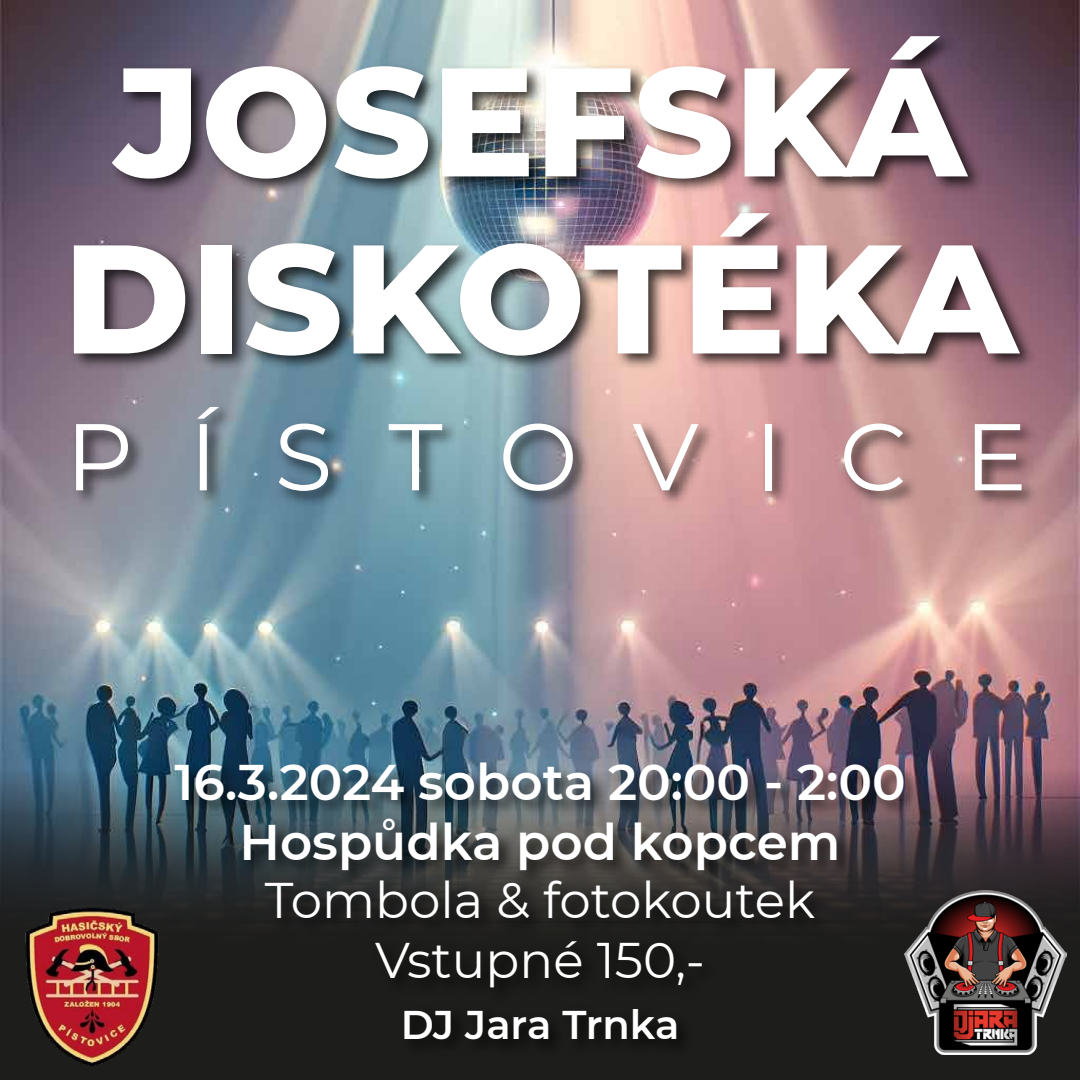
<style>
.page{position:relative;width:1080px;height:1080px;background:#fff}
.page>*{position:absolute;margin:0;border:0;box-sizing:border-box;transform-origin:0 0}
.t1{font:800 154.3px/177px "Montserrat";color:#fff;text-align:center}
.t2{font:94.6px "Montserrat";letter-spacing:.59em;color:#fff}
.t3{font:600 50px/60px "Montserrat";color:#fff;text-align:center}
.t4{font:50px/60px "Montserrat";color:#fff;text-align:center}
.t5{font:600 40px "Montserrat";letter-spacing:-.005em;color:#fff}
</style>
<div class="page">
<img style="left:0;top:0;width:1080px;height:770px">
<img style="left:55px;top:28px;width:988px;height:389px">
<img style="left:57px;top:399px;width:1023px;height:139px">
<svg style="left:0;top:770px;width:1080px;height:310px;background:#2a2b2e"></svg>
<img style="left:166px;top:749px;width:762px;height:147px">
<img style="left:256px;top:867px;width:582px;height:146px">
<div style="left:392px;top:996px;width:310px;height:76px;background:#1c1c1a"></div>
<img style="left:15px;top:907px;width:160px;height:160px">
<img style="left:904px;top:891px;width:162px;height:163px">
<h1 class="t1" style="left:63px;top:25px;width:956px">JOSEFSKÁ<br>DISKOTÉKA</h1>
<h2 class="t2" style="left:65px;top:392px;width:963px">PÍSTOVICE</h2>
<p class="t3" style="left:174px;top:750px;width:733px">16.3.2024 sobota 20:00 - 2:00<br>Hospůdka pod kopcem</p>
<p class="t4" style="left:265px;top:868px;width:552px">Tombola &amp; fotokoutek<br>Vstupné 150,-</p>
<p class="t5" style="left:401px;top:996px;width:280px">DJ Jara Trnka</p>
</div>
